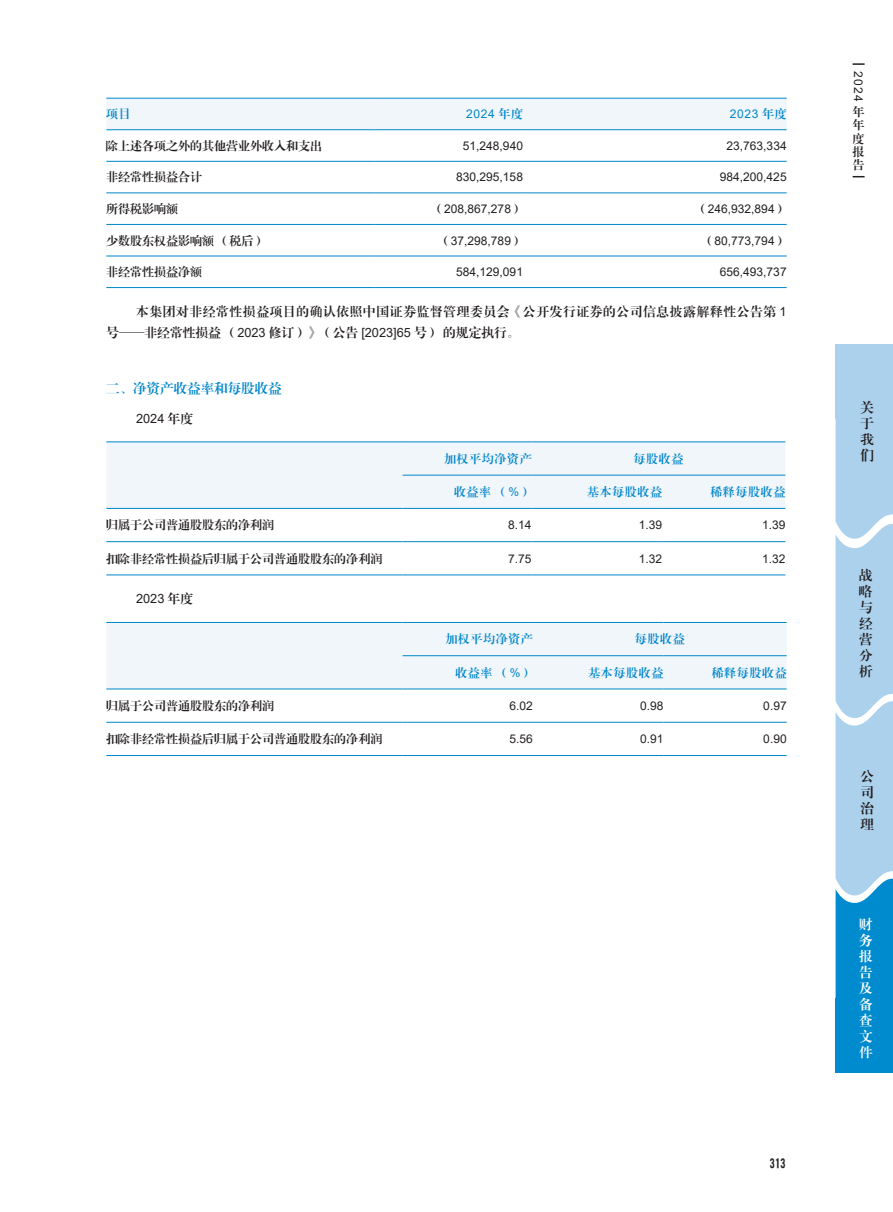
<style>
.page{position:relative;width:893px;height:1212px;background:#fff}
.page>*{position:absolute;margin:0;border:0;box-sizing:border-box;transform-origin:0 0}
.t1{font:13.5px/15.9px "FZXBSJW GB1 0";color:#231f20;text-align:justify}
.三级标题{font:13.5px "FZXBSJW GB1 0";color:#0086ca}
.t2{font:13.5px/15.9px "FZXBSJW GB1 0";color:#fff;text-align:justify}
.t3{font:13.5px "Cafeta";color:#231f20}
.正文{font:12.75px/21.3px "FZXBSJW GB1 0";letter-spacing:.05em;color:#231f20}
.正文-2{font:12.75px "Arial";color:#231f20}
.表格字{font:12px "Arial";color:#231f20}
.表格字-2{font:12px/13.2px "FZXBSJW GB1 0";color:#231f20;text-align:justify}
.表头字{font:12px "FZXBSJW GB1 0";letter-spacing:.05em;color:#0086ca}
.表头字-2{font:12px "Arial";letter-spacing:.05em;color:#0086ca}
.s1{font-family:"FZXBSJW GB1 0"}
.s2{font-family:"Arial"}
</style>
<div class="page">
<svg style="left:836px;top:419px;width:57px;height:579px;background:#90c6e8"></svg>
<div style="left:836px;top:344px;width:57px;height:75px;background:#acd1ed"></div>
<div style="left:836px;top:998px;width:57px;height:75px;background:#008bce"></div>
<svg style="left:853px;top:176px;width:12px;height:1px"></svg>
<svg style="left:853px;top:63px;width:12px;height:2px"></svg>
<div style="left:107px;top:99px;width:679px;height:30px;background:#f1f6fb"></div>
<svg style="left:106px;top:130px;width:681px;height:126px"></svg>
<hr style="left:106px;top:161px;width:268px;height:1px;background:#0086ca">
<hr style="left:374px;top:161px;width:149px;height:1px;background:#0086ca">
<hr style="left:523px;top:161px;width:264px;height:1px;background:#0086ca">
<hr style="left:106px;top:192px;width:268px;height:1px;background:#0086ca">
<hr style="left:374px;top:192px;width:149px;height:1px;background:#0086ca">
<hr style="left:523px;top:192px;width:264px;height:1px;background:#0086ca">
<hr style="left:106px;top:224px;width:268px;height:1px;background:#0086ca">
<hr style="left:374px;top:224px;width:149px;height:1px;background:#0086ca">
<hr style="left:523px;top:224px;width:264px;height:1px;background:#0086ca">
<hr style="left:106px;top:256px;width:268px;height:1px;background:#0086ca">
<hr style="left:374px;top:256px;width:149px;height:1px;background:#0086ca">
<hr style="left:523px;top:256px;width:264px;height:1px;background:#0086ca">
<hr style="left:106px;top:287px;width:268px;height:1px;background:#0086ca">
<hr style="left:374px;top:287px;width:149px;height:1px;background:#0086ca">
<hr style="left:523px;top:287px;width:264px;height:1px;background:#0086ca">
<hr style="left:106px;top:98px;width:268px;height:1px;background:#0086ca">
<hr style="left:374px;top:98px;width:149px;height:1px;background:#0086ca">
<hr style="left:523px;top:98px;width:264px;height:1px;background:#0086ca">
<hr style="left:106px;top:129px;width:268px;height:1px;background:#0086ca">
<hr style="left:374px;top:129px;width:149px;height:1px;background:#0086ca">
<hr style="left:523px;top:129px;width:264px;height:1px;background:#0086ca">
<div style="left:106px;top:442px;width:679px;height:66px;background:#f1f6fb"></div>
<svg style="left:106px;top:542px;width:679px;height:1px"></svg>
<hr style="left:403px;top:475px;width:129px;height:1px;background:#0086ca">
<hr style="left:532px;top:475px;width:130px;height:1px;background:#0086ca">
<hr style="left:662px;top:475px;width:123px;height:1px;background:#0086ca">
<hr style="left:106px;top:541px;width:297px;height:1px;background:#0086ca">
<hr style="left:403px;top:541px;width:129px;height:1px;background:#0086ca">
<hr style="left:532px;top:541px;width:130px;height:1px;background:#0086ca">
<hr style="left:662px;top:541px;width:123px;height:1px;background:#0086ca">
<hr style="left:106px;top:574px;width:297px;height:1px;background:#0086ca">
<hr style="left:403px;top:574px;width:129px;height:1px;background:#0086ca">
<hr style="left:532px;top:574px;width:130px;height:1px;background:#0086ca">
<hr style="left:662px;top:574px;width:123px;height:1px;background:#0086ca">
<hr style="left:106px;top:441px;width:297px;height:1px;background:#0086ca">
<hr style="left:403px;top:441px;width:129px;height:1px;background:#0086ca">
<hr style="left:532px;top:441px;width:130px;height:1px;background:#0086ca">
<hr style="left:662px;top:441px;width:123px;height:1px;background:#0086ca">
<hr style="left:106px;top:508px;width:297px;height:1px;background:#0086ca">
<hr style="left:403px;top:508px;width:129px;height:1px;background:#0086ca">
<hr style="left:532px;top:508px;width:130px;height:1px;background:#0086ca">
<hr style="left:662px;top:508px;width:123px;height:1px;background:#0086ca">
<div style="left:106px;top:623px;width:681px;height:66px;background:#f1f6fb"></div>
<svg style="left:106px;top:721px;width:681px;height:1px"></svg>
<hr style="left:403px;top:655px;width:130px;height:1px;background:#0086ca">
<hr style="left:533px;top:655px;width:130px;height:1px;background:#0086ca">
<hr style="left:663px;top:655px;width:124px;height:1px;background:#0086ca">
<hr style="left:106px;top:722px;width:297px;height:1px;background:#0086ca">
<hr style="left:403px;top:722px;width:130px;height:1px;background:#0086ca">
<hr style="left:533px;top:722px;width:130px;height:1px;background:#0086ca">
<hr style="left:663px;top:722px;width:124px;height:1px;background:#0086ca">
<hr style="left:106px;top:755px;width:297px;height:1px;background:#0086ca">
<hr style="left:403px;top:755px;width:130px;height:1px;background:#0086ca">
<hr style="left:533px;top:755px;width:130px;height:1px;background:#0086ca">
<hr style="left:663px;top:755px;width:124px;height:1px;background:#0086ca">
<hr style="left:106px;top:622px;width:297px;height:1px;background:#0086ca">
<hr style="left:403px;top:622px;width:130px;height:1px;background:#0086ca">
<hr style="left:533px;top:622px;width:130px;height:1px;background:#0086ca">
<hr style="left:663px;top:622px;width:124px;height:1px;background:#0086ca">
<hr style="left:106px;top:689px;width:297px;height:1px;background:#0086ca">
<hr style="left:403px;top:689px;width:130px;height:1px;background:#0086ca">
<hr style="left:533px;top:689px;width:130px;height:1px;background:#0086ca">
<hr style="left:663px;top:689px;width:124px;height:1px;background:#0086ca">
<p class="表头字" style="left:106px;top:107px;width:26px">项目</p>
<p class="表头字-2" style="left:466px;top:106px;width:58px">2024 <span class="s1">年度</span></p>
<p class="表头字-2" style="left:730px;top:106px;width:58px">2023 <span class="s1">年度</span></p>
<p class="表格字-2" style="left:106px;top:140px;width:217px">除上述各项之外的其他营业外收入和支出</p>
<p class="表格字" style="left:463px;top:137px;width:62px">51,248,940</p>
<p class="表格字" style="left:727px;top:137px;width:62px">23,763,334</p>
<p class="表格字-2" style="left:106px;top:171px;width:97px">非经常性损益合计</p>
<p class="表格字" style="left:456px;top:169px;width:68px">830,295,158</p>
<p class="表格字" style="left:720px;top:169px;width:68px">984,200,425</p>
<p class="表格字-2" style="left:106px;top:203px;width:73px">所得税影响额</p>
<p class="表格字" style="left:432px;top:200px;width:92px"><span class="s1">（</span>208,867,278<span class="s1">）</span></p>
<p class="表格字" style="left:696px;top:200px;width:92px"><span class="s1">（</span>246,932,894<span class="s1">）</span></p>
<p class="表格字-2" style="left:106px;top:234px;width:161px">少数股东权益影响额（税后）</p>
<p class="表格字" style="left:439px;top:232px;width:86px"><span class="s1">（</span>37,298,789<span class="s1">）</span></p>
<p class="表格字" style="left:703px;top:232px;width:86px"><span class="s1">（</span>80,773,794<span class="s1">）</span></p>
<p class="表格字-2" style="left:106px;top:266px;width:97px">非经常性损益净额</p>
<p class="表格字" style="left:456px;top:264px;width:68px">584,129,091</p>
<p class="表格字" style="left:720px;top:264px;width:68px">656,493,737</p>
<p class="正文" style="left:106px;top:301px;width:682px;text-indent:30px">本集团对非经常性损益项目的确认依照中国证券监督管理委员会《公开发行证券的公司信息披露解释性公告第 <span class="s2">1</span>号——非经常性损益（<span class="s2">2023</span> 修订）》（公告 <span class="s2">[2023]65</span> 号）的规定执行。</p>
<p class="三级标题" style="left:106px;top:380px;width:177px">二、净资产收益率和每股收益</p>
<p class="正文-2" style="left:136px;top:409px;width:59px">2024 <span class="s1">年度</span></p>
<p class="表头字" style="left:444px;top:452px;width:89px">加权平均净资产</p>
<p class="表头字" style="left:634px;top:452px;width:51px">每股收益</p>
<p class="表头字" style="left:454px;top:485px;width:79px">收益率（<span class="s2">%</span>）</p>
<p class="表头字" style="left:587px;top:485px;width:76px">基本每股收益</p>
<p class="表头字" style="left:710px;top:485px;width:77px">稀释每股收益</p>
<p class="表格字-2" style="left:106px;top:519px;width:169px">归属于公司普通股股东的净利润</p>
<p class="表格字" style="left:508px;top:517px;width:25px">8.14</p>
<p class="表格字" style="left:639px;top:517px;width:25px">1.39</p>
<p class="表格字" style="left:762px;top:517px;width:25px">1.39</p>
<p class="表格字-2" style="left:106px;top:552px;width:277px">扣除非经常性损益后归属于公司普通股股东的净利润</p>
<p class="表格字" style="left:508px;top:550px;width:25px">7.75</p>
<p class="表格字" style="left:639px;top:550px;width:25px">1.32</p>
<p class="表格字" style="left:762px;top:550px;width:25px">1.32</p>
<p class="正文-2" style="left:136px;top:590px;width:59px">2023 <span class="s1">年度</span></p>
<p class="表头字" style="left:445px;top:632px;width:89px">加权平均净资产</p>
<p class="表头字" style="left:635px;top:632px;width:51px">每股收益</p>
<p class="表头字" style="left:455px;top:666px;width:79px">收益率（<span class="s2">%</span>）</p>
<p class="表头字" style="left:588px;top:666px;width:76px">基本每股收益</p>
<p class="表头字" style="left:712px;top:666px;width:76px">稀释每股收益</p>
<p class="表格字-2" style="left:106px;top:700px;width:169px">归属于公司普通股股东的净利润</p>
<p class="表格字" style="left:510px;top:697px;width:25px">6.02</p>
<p class="表格字" style="left:640px;top:697px;width:25px">0.98</p>
<p class="表格字" style="left:763px;top:697px;width:25px">0.97</p>
<p class="表格字-2" style="left:106px;top:733px;width:278px">扣除非经常性损益后归属于公司普通股股东的净利润</p>
<p class="表格字" style="left:510px;top:731px;width:25px">5.56</p>
<p class="表格字" style="left:640px;top:731px;width:25px">0.91</p>
<p class="表格字" style="left:763px;top:731px;width:25px">0.90</p>
<p class="t3" style="left:770px;top:1156px;width:17px">313</p>
<p class="表格字" style="left:867px;top:71px;width:32px;rotate:90deg">2024</p>
<p class="表格字-2" style="left:853px;top:106px;width:13px">年年度报告</p>
<p class="t1" style="left:860px;top:400px;width:15px">关于我们</p>
<p class="t1" style="left:859px;top:568px;width:15px">战略与经营分析</p>
<p class="t1" style="left:860px;top:769px;width:15px">公司治理</p>
<p class="t2" style="left:859px;top:917px;width:15px">财务报告及备查文件</p>
</div>
